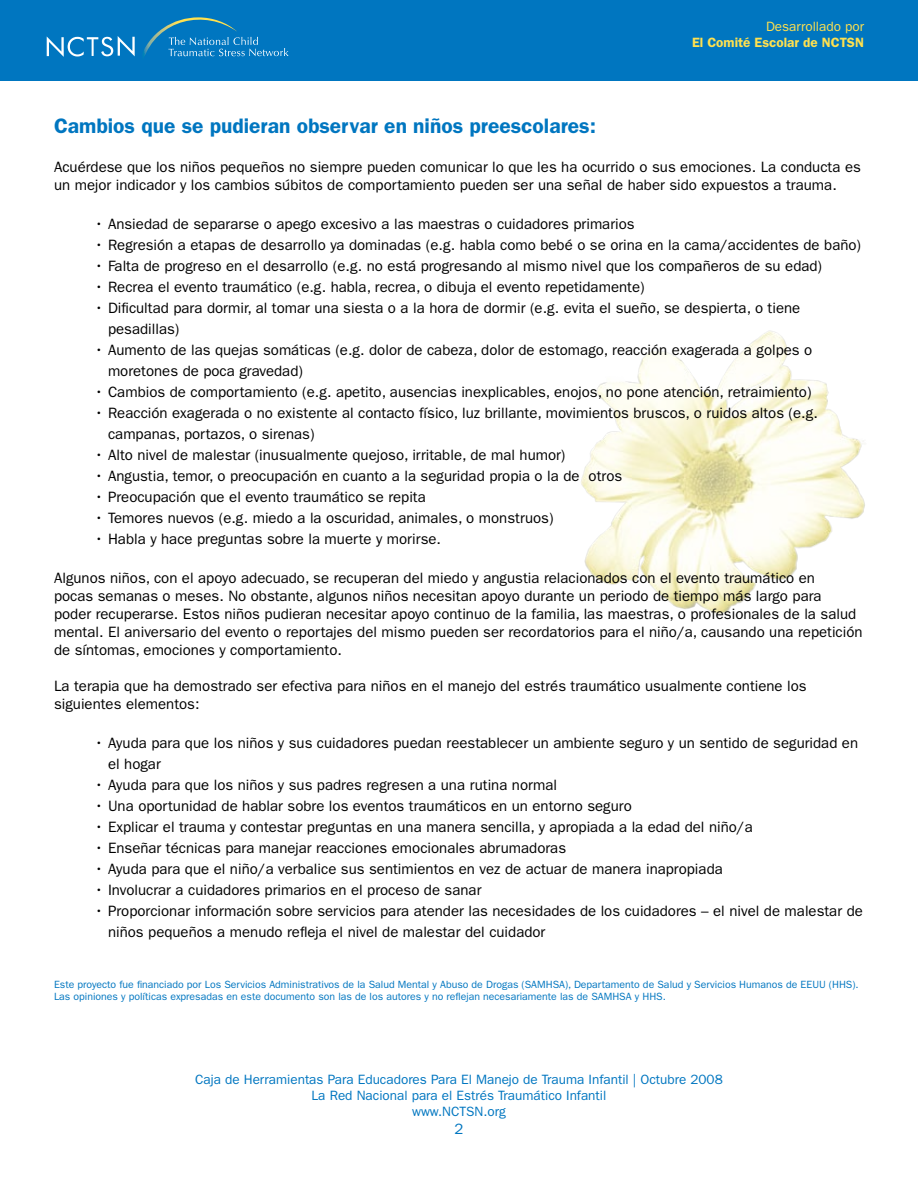
<style>
.page{position:relative;width:918px;height:1188px;background:#fff}
.page>*{position:absolute;margin:0;border:0;box-sizing:border-box;transform-origin:0 0}
.t1{font:600 21px "ITC Franklin Gothic Std";color:#0076c0}
.t2{font:15px/18px "ITC Franklin Gothic Std";color:#000}
.t3{font:15px "ITC Franklin Gothic Std";color:#0076c0}
.t4{font:13.5px/16.2px "ITC Franklin Gothic Std";color:#0076c0;text-align:center}
.t5{font:600 13.5px "ITC Franklin Gothic Std";color:#ffe14f}
.t6{font:13.5px "ITC Franklin Gothic Std";color:#ffe14f}
.t7{font:10.5px/12.6px "ITC Franklin Gothic Std";color:#0076c0}
</style>
<div class="page">
<div style="left:0;top:0;width:918px;height:81px;background:#0076c0"></div>
<svg style="left:47px;top:17px;width:242px;height:40px"></svg>
<img style="left:581px;top:330px;width:284px;height:284px">
<p class="t6" style="left:766px;top:19px;width:99px">Desarrollado por</p>
<p class="t5" style="left:692px;top:34px;width:173px">El Comité Escolar de NCTSN</p>
<h1 class="t1" style="left:54px;top:114px;width:544px">Cambios que se pudieran observar en niños preescolares:</h1>
<p class="t2" style="left:54px;top:158px;width:808px">Acuérdese que los niños pequeños no siempre pueden comunicar lo que les ha ocurrido o sus emociones. La conducta es un mejor indicador y los cambios súbitos de comportamiento pueden ser una señal de haber sido expuestos a trauma.</p>
<p class="t2" style="left:94px;top:215px;width:542px">• Ansiedad de separarse o apego excesivo a las maestras o cuidadores primarios</p>
<p class="t2" style="left:94px;top:236px;width:768px">• Regresión a etapas de desarrollo ya dominadas (e.g. habla como bebé o se orina en la cama/accidentes de baño)</p>
<p class="t2" style="left:94px;top:257px;width:729px">• Falta de progreso en el desarrollo (e.g. no está progresando al mismo nivel que los compañeros de su edad)</p>
<p class="t2" style="left:94px;top:278px;width:552px">• Recrea el evento traumático (e.g. habla, recrea, o dibuja el evento repetidamente)</p>
<p class="t2" style="left:108px;top:298px;width:694px;line-height:21px;text-indent:-13px">• Dificultad para dormir, al tomar una siesta o a la hora de dormir (e.g. evita el sueño, se despierta, o tiene pesadillas)</p>
<p class="t2" style="left:108px;top:340px;width:706px;line-height:21px;text-indent:-14px">• Aumento de las quejas somáticas (e.g. dolor de cabeza, dolor de estomago, reacción exagerada a golpes o moretones de poca gravedad)</p>
<p class="t2" style="left:95px;top:383px;width:719px">• Cambios de comportamiento (e.g. apetito, ausencias inexplicables, enojos, no pone atención, retraimiento)</p>
<p class="t2" style="left:108px;top:403px;width:711px;line-height:21px;text-indent:-14px">• Reacción exagerada o no existente al contacto físico, luz brillante, movimientos bruscos, o ruidos altos (e.g. campanas, portazos, o sirenas)</p>
<p class="t2" style="left:95px;top:446px;width:472px">• Alto nivel de malestar (inusualmente quejoso, irritable, de mal humor)</p>
<p class="t2" style="left:95px;top:467px;width:529px">• Angustia, temor, o preocupación en cuanto a la seguridad propia o la de otros</p>
<p class="t2" style="left:95px;top:488px;width:333px">• Preocupación que el evento traumático se repita</p>
<p class="t2" style="left:95px;top:509px;width:461px">• Temores nuevos (e.g. miedo a la oscuridad, animales, o monstruos)</p>
<p class="t2" style="left:95px;top:530px;width:348px">• Habla y hace preguntas sobre la muerte y morirse.</p>
<p class="t2" style="left:54px;top:569px;width:810px">Algunos niños, con el apoyo adecuado, se recuperan del miedo y angustia relacionados con el evento traumático en<br>pocas semanas o meses. No obstante, algunos niños necesitan apoyo durante un periodo de tiempo más largo para<br>poder recuperarse. Estos niños pudieran necesitar apoyo continuo de la familia, las maestras, o profesionales de la salud mental. El aniversario del evento o reportajes del mismo pueden ser recordatorios para el niño/a, causando una repetición de síntomas, emociones y comportamiento.</p>
<p class="t2" style="left:54px;top:677px;width:754px">La terapia que ha demostrado ser efectiva para niños en el manejo del estrés traumático usualmente contiene los siguientes elementos:</p>
<p class="t2" style="left:108px;top:733px;width:752px;line-height:21px;text-indent:-14px">• Ayuda para que los niños y sus cuidadores puedan reestablecer un ambiente seguro y un sentido de seguridad en el hogar</p>
<p class="t2" style="left:95px;top:776px;width:464px">• Ayuda para que los niños y sus padres regresen a una rutina normal</p>
<p class="t2" style="left:95px;top:797px;width:539px">• Una oportunidad de hablar sobre los eventos traumáticos en un entorno seguro</p>
<p class="t2" style="left:95px;top:818px;width:660px">• Explicar el trauma y contestar preguntas en una manera sencilla, y apropiada a la edad del niño/a</p>
<p class="t2" style="left:95px;top:839px;width:473px">• Enseñar técnicas para manejar reacciones emocionales abrumadoras</p>
<p class="t2" style="left:95px;top:860px;width:630px">• Ayuda para que el niño/a verbalice sus sentimientos en vez de actuar de manera inapropiada</p>
<p class="t2" style="left:95px;top:881px;width:388px">• Involucrar a cuidadores primarios en el proceso de sanar</p>
<p class="t2" style="left:108px;top:901px;width:756px;line-height:21px;text-indent:-13px">• Proporcionar información sobre servicios para atender las necesidades de los cuidadores – el nivel de malestar de niños pequeños a menudo refleja el nivel de malestar del cuidador</p>
<p class="t7" style="left:54px;top:978px;width:806px">Este proyecto fue financiado por Los Servicios Administrativos de la Salud Mental y Abuso de Drogas (SAMHSA), Departamento de Salud y Servicios Humanos de EEUU (HHS).<br>Las opiniones y políticas expresadas en este documento son las de los autores y no reflejan necesariamente las de SAMHSA y HHS.</p>
<p class="t4" style="left:195px;top:1071px;width:529px">Caja de Herramientas Para Educadores Para El Manejo de Trauma Infantil | Octubre 2008<br>La Red Nacional para el Estrés Traumático Infantil<br>www.NCTSN.org</p>
<p class="t3" style="left:455px;top:1120px;width:10px">2</p>
</div>
